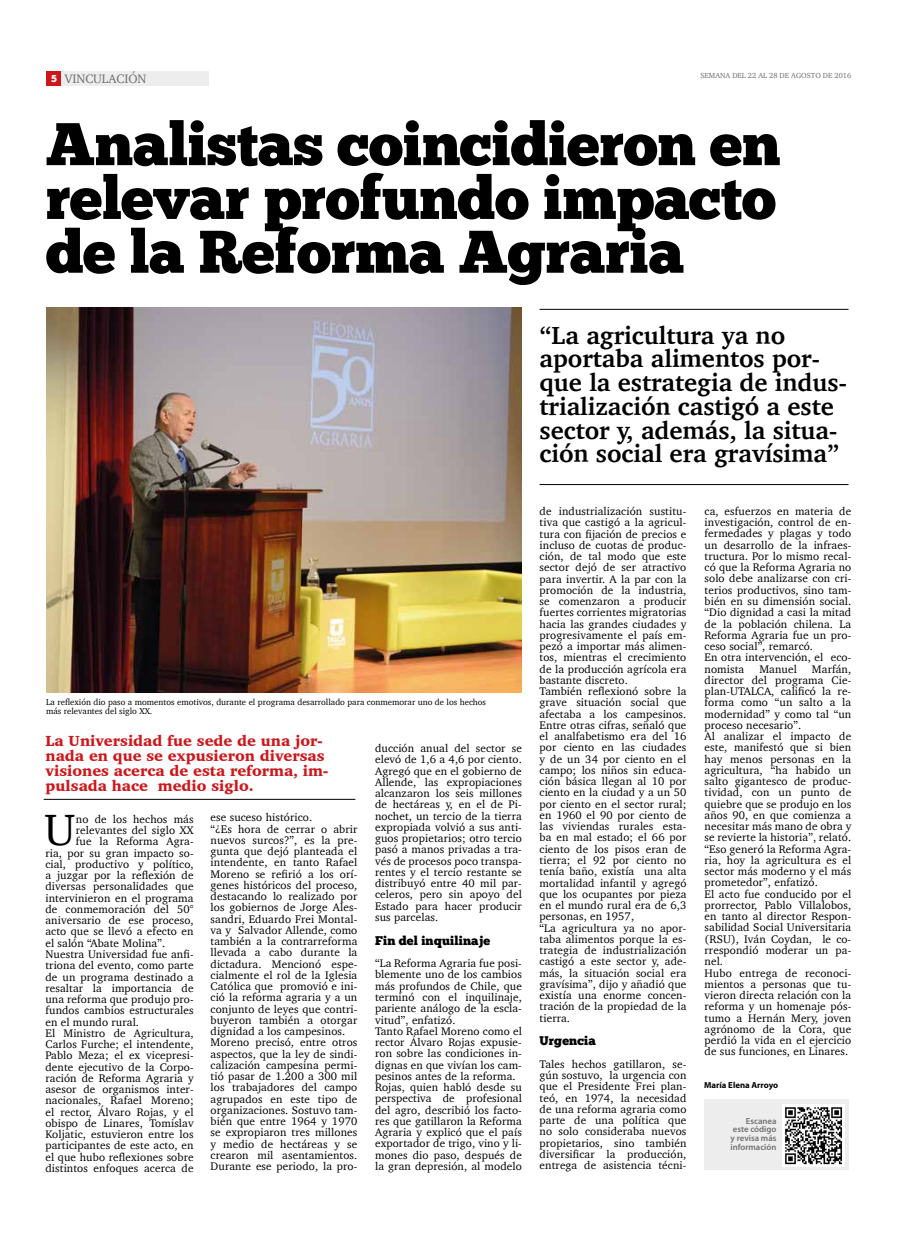
<style>
.page{position:relative;width:904px;height:1241px;background:#fff}
.page>*{position:absolute;margin:0;border:0;box-sizing:border-box;transform-origin:0 0}
.t1{font:60px/53.8px "Chunk Five Ex";letter-spacing:-.01em;color:#000;text-align:justify}
.t2{font:44.75px "Charter";color:#000}
.t3{font:700 25px/23.8px "Charter";color:#000}
.t4{font:900 15px/15px "Charter";color:#cd171a}
.t5{font:12.5px "Chunk Five Ex";letter-spacing:.01em;color:#000}
.t6{font:12.5px "Charter";color:#706f6f}
.t7{font:11.25px/11.2px "Charter";letter-spacing:.01em;color:#000}
.t8{font:8.75px/8.8px "Charter";color:#000}
.t9{font:600 8.75px/8.8px "Myriad Pro";color:#706f6f;text-align:justify}
.t10{font:700 8.75px "Myriad Pro";color:#000}
.t11{font:7.5px "Charter";color:#706f6f}
.s1{font-family:"Chunk Five Ex";font-size:10px;color:#fff}
</style>
<div class="page">
<div style="left:46px;top:71px;width:15px;height:15px;background:#cd171a"></div>
<div style="left:62px;top:71px;width:147px;height:15px;background:#ededed"></div>
<img style="left:46px;top:307px;width:475px;height:385px">
<hr style="left:44px;top:799px;width:311px;height:1px;background:#000">
<hr style="left:539px;top:484px;width:309px;height:1px;background:#000">
<hr style="left:539px;top:309px;width:309px;height:1px;background:#000">
<div style="left:703px;top:1099px;width:145px;height:70px;background:#ededed"></div>
<img style="left:782px;top:1104px;width:62px;height:62px">
<p class="t6" style="left:51px;top:68px;width:97px"><span class="s1">5</span> VINCULACIÓN</p>
<p class="t11" style="left:700px;top:69px;width:152px">SEMANA DEL 22 AL 28 DE AGOSTO DE 2016</p>
<h1 class="t1" style="left:46px;top:116px;width:736px">Analistas coincidieron en relevar profundo impacto de la Reforma Agraria</h1>
<p class="t8" style="left:46px;top:697px;width:441px">La reflexión dio paso a momentos emotivos, durante el programa desarrollado para conmemorar uno de los hechos más relevantes del siglo XX.</p>
<h3 class="t4" style="left:46px;top:733px;width:284px">La Universidad fue sede de una jor&shy;nada en que se expusieron diversas visiones acerca de esta reforma, im&shy;pulsada hace medio siglo.</h3>
<p class="t7" style="left:210px;top:811px;width:148px">ese suceso histórico.<br>“¿Es hora de cerrar o abrir nuevos surcos?”, es la pre&shy;gunta que dejó planteada el intendente, en tanto Rafael<br>Moreno se refirió a los orí&shy;genes históricos del proceso, destacando lo realizado por los gobiernos de Jorge Ales&shy;sandri, Eduardo Frei Montal&shy;va y Salvador Allende, como también a la contrarreforma llevada a cabo durante la dictadura. Mencionó espe&shy;cialmente el rol de la Iglesia<br>Católica que promovió e ini&shy;ció la reforma agraria y a un conjunto de leyes que contri&shy;buyeron también a otorgar dignidad a los campesinos.<br>Moreno precisó, entre otros aspectos, que la ley de sindi&shy;calización campesina permi&shy;tió pasar de 1.200 a 300 mil los trabajadores del campo agrupados en este tipo de organizaciones. Sostuvo tam&shy;bién que entre 1964 y 1970 se expropiaron tres millones y medio de hectáreas y se crearon mil asentamientos.<br>Durante ese periodo, la pro-</p>
<h2 class="t2" style="left:44px;top:791px;width:33px">U</h2>
<p class="t7" style="left:76px;top:813px;width:119px">no de los hechos más</p>
<p class="t7" style="left:76px;top:824px;width:119px">relevantes del siglo XX</p>
<p class="t7" style="left:76px;top:835px;width:119px">fue la Reforma Agra-</p>
<p class="t7" style="left:45px;top:846px;width:150px">ria, por su gran impacto so-</p>
<p class="t7" style="left:45px;top:858px;width:150px">cial, productivo y político,</p>
<p class="t7" style="left:45px;top:869px;width:150px">a juzgar por la reflexión de</p>
<p class="t7" style="left:45px;top:880px;width:150px">diversas personalidades que</p>
<p class="t7" style="left:45px;top:891px;width:150px">intervinieron en el programa</p>
<p class="t7" style="left:45px;top:903px;width:150px">de conmemoración del 50°</p>
<p class="t7" style="left:45px;top:914px;width:150px">aniversario de ese proceso,</p>
<p class="t7" style="left:45px;top:925px;width:150px">acto que se llevó a efecto en</p>
<p class="t7" style="left:45px;top:936px;width:121px">el salón “Abate Molina”.</p>
<p class="t7" style="left:45px;top:948px;width:150px">Nuestra Universidad fue anfi-</p>
<p class="t7" style="left:45px;top:959px;width:150px">triona del evento, como parte</p>
<p class="t7" style="left:45px;top:970px;width:150px">de un programa destinado a</p>
<p class="t7" style="left:45px;top:981px;width:150px">resaltar la importancia de</p>
<p class="t7" style="left:45px;top:993px;width:150px">una reforma que produjo pro-</p>
<p class="t7" style="left:45px;top:1004px;width:150px">fundos cambios estructurales</p>
<p class="t7" style="left:45px;top:1015px;width:95px">en el mundo rural.</p>
<p class="t7" style="left:45px;top:1026px;width:150px">El Ministro de Agricultura,</p>
<p class="t7" style="left:45px;top:1038px;width:150px">Carlos Furche; el intendente,</p>
<p class="t7" style="left:45px;top:1049px;width:150px">Pablo Meza; el ex vicepresi-</p>
<p class="t7" style="left:45px;top:1060px;width:150px">dente ejecutivo de la Corpo-</p>
<p class="t7" style="left:45px;top:1071px;width:150px">ración de Reforma Agraria y</p>
<p class="t7" style="left:45px;top:1083px;width:150px">asesor de organismos inter-</p>
<p class="t7" style="left:45px;top:1094px;width:150px">nacionales, Rafael Moreno;</p>
<p class="t7" style="left:45px;top:1105px;width:150px">el rector, Álvaro Rojas, y el</p>
<p class="t7" style="left:45px;top:1116px;width:150px">obispo de Linares, Tomislav</p>
<p class="t7" style="left:45px;top:1128px;width:150px">Koljatic, estuvieron entre los</p>
<p class="t7" style="left:45px;top:1139px;width:150px">participantes de este acto, en</p>
<p class="t7" style="left:45px;top:1150px;width:150px">el que hubo reflexiones sobre</p>
<p class="t7" style="left:45px;top:1161px;width:150px">distintos enfoques acerca de</p>
<p class="t7" style="left:375px;top:742px;width:148px;text-align:justify">ducción anual del sector se elevó de 1,6 a 4,6 por ciento.<br>Agregó que en el gobierno de Allende, las expropiaciones alcanzaron los seis millones de hectáreas y, en el de Pi&shy;nochet, un tercio de la tierra expropiada volvió a sus anti&shy;guos propietarios; otro tercio pasó a manos privadas a tra&shy;vés de procesos poco transpa&shy;rentes y el tercio restante se distribuyó entre 40 mil par&shy;celeros, pero sin apoyo del Estado para hacer producir sus parcelas.</p>
<p class="t5" style="left:375px;top:930px;width:117px">Fin del inquilinaje</p>
<p class="t7" style="left:375px;top:957px;width:148px">“La Reforma Agraria fue posi&shy;blemente uno de los cambios más profundos de Chile, que terminó con el inquilinaje, pariente análogo de la escla&shy;vitud”, enfatizó.<br>Tanto Rafael Moreno como el rector Álvaro Rojas expusie&shy;ron sobre las condiciones in&shy;dignas en que vivían los cam&shy;pesinos antes de la reforma.<br>Rojas, quien habló desde su perspectiva de profesional del agro, describió los facto&shy;res que gatillaron la Reforma<br>Agraria y explicó que el país exportador de trigo, vino y li&shy;mones dio paso, después de la gran depresión, al modelo</p>
<h3 class="t3" style="left:539px;top:323px;width:309px">“La agricultura ya no aportaba alimentos por&shy;que la estrategia de indus&shy;trialización castigó a este sector y, además, la situa&shy;ción social era gravísima”</h3>
<p class="t7" style="left:539px;top:505px;width:148px">de industrialización sustitu&shy;tiva que castigó a la agricul&shy;tura con fijación de precios e incluso de cuotas de produc&shy;ción, de tal modo que este sector dejó de ser atractivo para invertir. A la par con la promoción de la industria, se comenzaron a producir fuertes corrientes migratorias hacia las grandes ciudades y progresivamente el país em&shy;pezó a importar más alimen&shy;tos, mientras el crecimiento de la producción agrícola era bastante discreto.<br>También reflexionó sobre la grave situación social que afectaba a los campesinos.<br>Entre otras cifras, señaló que el analfabetismo era del 16 por ciento en las ciudades y de un 34 por ciento en el campo; los niños sin educa&shy;ción básica llegan al 10 por ciento en la ciudad y a un 50 por ciento en el sector rural; en 1960 el 90 por ciento de las viviendas rurales esta&shy;ba en mal estado; el 66 por ciento de los pisos eran de tierra; el 92 por ciento no tenía baño, existía una alta mortalidad infantil y agregó que los ocupantes por pieza en el mundo rural era de 6,3 personas, en 1957,<br>“La agricultura ya no apor&shy;taba alimentos porque la es&shy;trategia de industrialización castigó a este sector y, ade&shy;más, la situación social era gravísima”, dijo y añadió que existía una enorme concen&shy;tración de la propiedad de la tierra.</p>
<p class="t5" style="left:539px;top:1031px;width:58px">Urgencia</p>
<p class="t7" style="left:539px;top:1058px;width:148px;text-align:justify">Tales hechos gatillaron, se&shy;gún sostuvo, la urgencia con que el Presidente Frei plan&shy;teó, en 1974, la necesidad de una reforma agraria como parte de una política que no solo consideraba nuevos propietarios, sino también diversificar la producción, entrega de asistencia técni-</p>
<p class="t7" style="left:704px;top:505px;width:148px">ca, esfuerzos en materia de investigación, control de en&shy;fermedades y plagas y todo un desarrollo de la infraes&shy;tructura. Por lo mismo recal&shy;có que la Reforma Agraria no solo debe analizarse con cri&shy;terios productivos, sino tam&shy;bién en su dimensión social. “Dio dignidad a casi la mitad de la población chilena. La<br>Reforma Agraria fue un pro&shy;ceso social”, remarcó.<br>En otra intervención, el eco&shy;nomista</p>
<p class="t7" style="left:704px;top:662px;width:148px;text-indent:107px">Marfán, director del programa Cie&shy;plan-UTALCA, calificó la re&shy;forma como “un salto a la modernidad” y como tal “un proceso necesario”.<br>Al analizar el impacto de este, manifestó que si bien hay menos personas en la agricultura, “ha habido un salto gigantesco de produc&shy;tividad, con un punto de quiebre que se produjo en los años 90, en que comienza a necesitar más mano de obra y se revierte la historia”, relató. “Eso generó la Reforma Agra&shy;ria, hoy la agricultura es el sector más moderno y el más prometedor”, enfatizó.<br>El acto fue conducido por el prorrector, Pablo Villalobos, en tanto al director Respon&shy;sabilidad Social Universitaria (RSU), Iván Coydan, le co&shy;rrespondió moderar un pa&shy;nel.<br>Hubo entrega de reconoci&shy;mientos a personas que tu&shy;vieron directa relación con la reforma y un homenaje pós&shy;tumo a Hernán Mery, joven agrónomo de la Cora, que perdió la vida en el ejercicio de sus funciones, en Linares.</p>
<p class="t7" style="left:759px;top:662px;width:39px">Manuel</p>
<p class="t10" style="left:704px;top:1079px;width:76px">María Elena Arroyo</p>
<p class="t9" style="left:730px;top:1115px;width:47px;text-indent:15px">Escanea este código y revisa más información</p>
</div>
